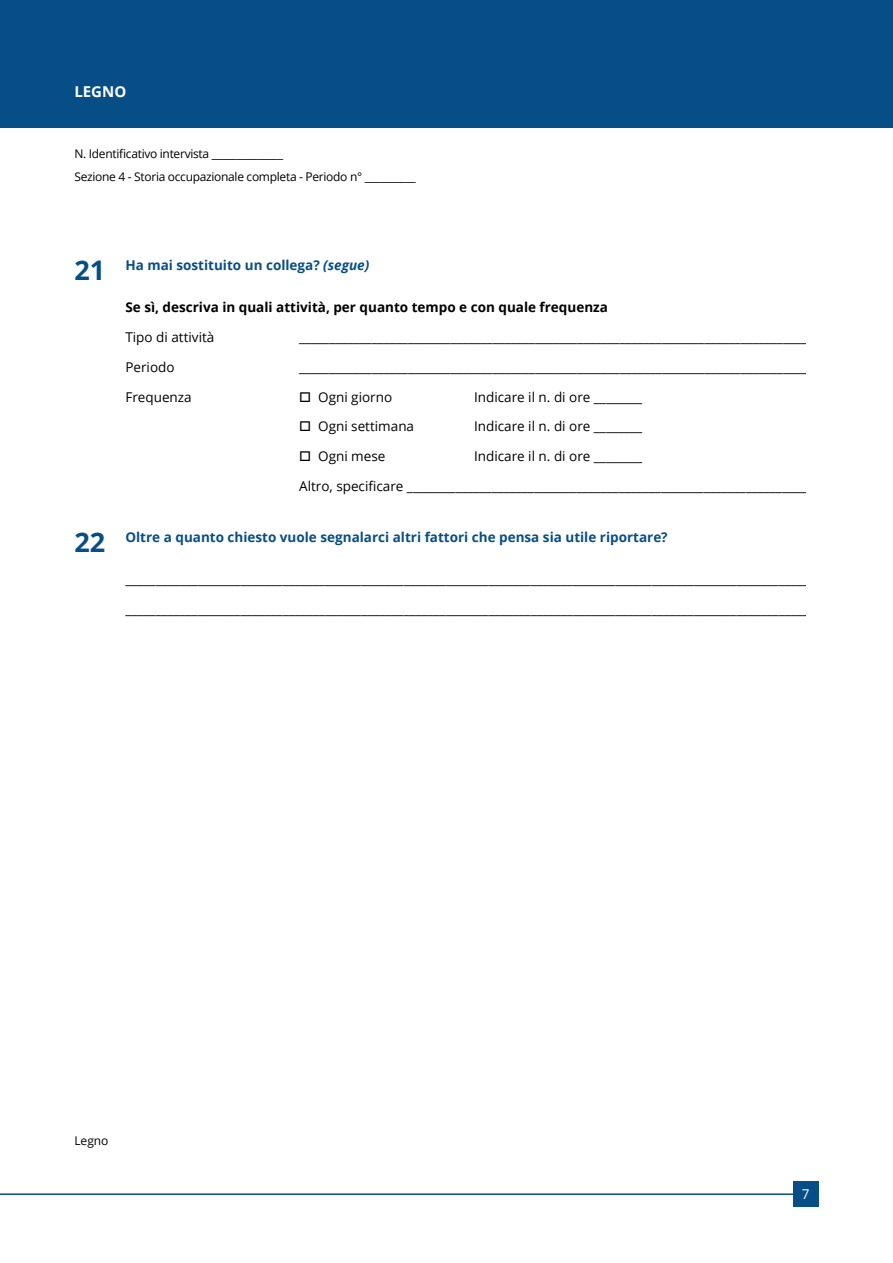
<style>
.page{position:relative;width:893px;height:1263px;background:#fff}
.page>*{position:absolute;margin:0;border:0;box-sizing:border-box;transform-origin:0 0}
.t1{font:700 15px "Open Sans";color:#fff}
.t2{font:13.5px "Open Sans";color:#000}
.t3{font:700 13.5px "Open Sans";color:#074e87}
.t4{font:700 13.5px "Open Sans";color:#000}
.t5{font:13.5px "Open Sans";color:#fff}
.t6{font:12px/22.5px "Open Sans";letter-spacing:-.025em;color:#000}
.s1{font-size:27px}
.s2{font-style:italic}
</style>
<div class="page">
<div style="left:0;top:0;width:893px;height:127px;background:#074e87"></div>
<hr style="left:0;top:1193px;width:802px;height:2px;background:#074e87">
<div style="left:793px;top:1181px;width:26px;height:26px;background:#074e87"></div>
<p class="t1" style="left:74px;top:80px;width:53px">LEGNO</p>
<p class="t6" style="left:74px;top:142px;width:343px">N. Identificativo intervista ______________<br>Sezione 4 - Storia occupazionale completa - Periodo n° __________</p>
<p class="t3" style="left:74px;top:255px;width:296px"><span class="s1">21</span> Ha mai sostituito un collega? <span class="s2">(segue)</span></p>
<p class="t4" style="left:125px;top:298px;width:484px">Se sì, descriva in quali attività, per quanto tempo e con quale frequenza</p>
<p class="t2" style="left:125px;top:328px;width:90px">Tipo di attività</p>
<p class="t2" style="left:299px;top:328px;width:510px">____________________________________________________________________________________</p>
<p class="t2" style="left:125px;top:358px;width:51px">Periodo</p>
<p class="t2" style="left:299px;top:358px;width:510px">____________________________________________________________________________________</p>
<p class="t2" style="left:125px;top:387px;width:68px">Frequenza</p>
<p class="t2" style="left:299px;top:387px;width:95px">□ Ogni giorno</p>
<p class="t2" style="left:474px;top:387px;width:170px">Indicare il n. di ore ________</p>
<p class="t2" style="left:299px;top:417px;width:116px">□ Ogni settimana</p>
<p class="t2" style="left:474px;top:417px;width:170px">Indicare il n. di ore ________</p>
<p class="t2" style="left:299px;top:447px;width:88px">□ Ogni mese</p>
<p class="t2" style="left:474px;top:447px;width:170px">Indicare il n. di ore ________</p>
<p class="t2" style="left:299px;top:477px;width:515px">Altro, specificare ___________________________________________________________________</p>
<p class="t3" style="left:74px;top:527px;width:595px"><span class="s1">22</span> Oltre a quanto chiesto vuole segnalarci altri fattori che pensa sia utile riportare?</p>
<p class="t2" style="left:125px;top:570px;width:685px">_________________________________________________________________________________________________________________</p>
<p class="t2" style="left:125px;top:600px;width:685px">_________________________________________________________________________________________________________________</p>
<p class="t6" style="left:74px;top:1129px;width:36px">Legno</p>
<p class="t5" style="left:802px;top:1185px;width:9px">7</p>
</div>
